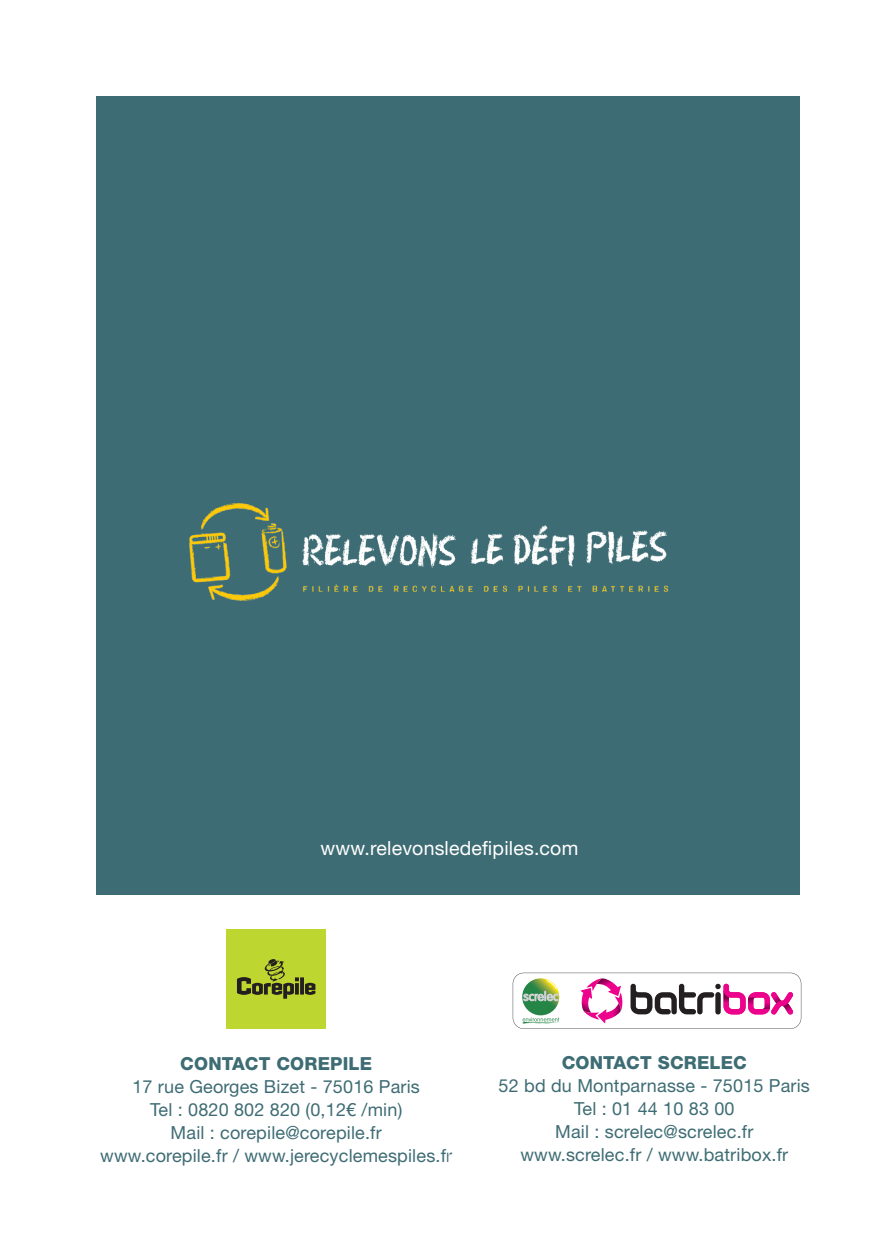
<style>
.page{position:relative;width:896px;height:1248px;background:#fff}
.page>*{position:absolute;margin:0;border:0;box-sizing:border-box;transform-origin:0 0}
.t1{font:19.6px "Helvetica Neue LT Std";letter-spacing:.01em;color:#fff}
.t2{font:18px/23px "Helvetica Neue LT Std";letter-spacing:.01em;color:#3e6c74;text-align:center}
.t3{font:800 18px "Helvetica Neue LT Std";letter-spacing:.01em;color:#3e6c74}
</style>
<div class="page">
<div style="left:96px;top:96px;width:703px;height:798px;background:#3e6c74"></div>
<div style="left:226px;top:928px;width:100px;height:100px;background:#bed630"></div>
<svg style="left:237px;top:959px;width:78px;height:39px"></svg>
<svg style="left:513px;top:972px;width:288px;height:56px"></svg>
<img style="left:189px;top:503px;width:480px;height:98px">
<p class="t1" style="left:321px;top:836px;width:259px">www.relevonsledefipiles.com</p>
<p class="t3" style="left:180px;top:1053px;width:193px">CONTACT COREPILE</p>
<p class="t2" style="left:100px;top:1075px;width:353px">17 rue Georges Bizet - 75016 Paris<br>Tel : 0820 802 820 (0,12€ /min)<br>Mail : corepile@corepile.fr<br>www.corepile.fr / www.jerecyclemespiles.fr</p>
<p class="t3" style="left:562px;top:1051px;width:187px">CONTACT SCRELEC</p>
<p class="t2" style="left:499px;top:1073px;width:313px">52 bd du Montparnasse - 75015 Paris<br>Tel : 01 44 10 83 00<br>Mail : screlec@screlec.fr www.screlec.fr / www.batribox.fr</p>
</div>
